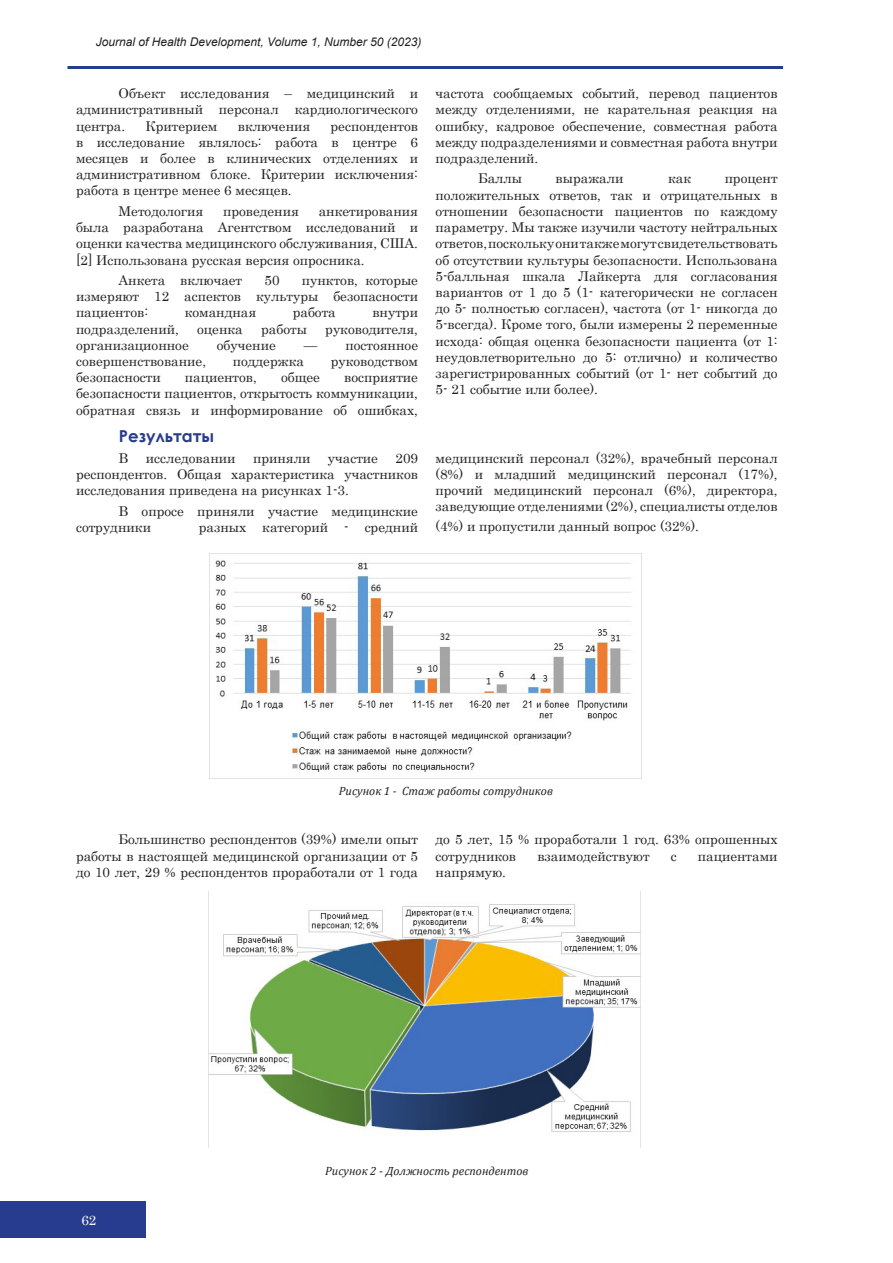
<style>
.page{position:relative;width:893px;height:1263px;background:#fff}
.page>*{position:absolute;margin:0;border:0;box-sizing:border-box;transform-origin:0 0}
.Литература{font:700 16.5px "Century Gothic";color:#273c8e}
.t1{font:13.5px/16.2px "Century";color:#231f20;text-align:justify}
.t2{font:13.5px "Century";color:#fff}
.t3{font:italic 12px "Arial";color:#231f20}
.Название_рисунка{font:italic 12px "Cambria";color:#231f20}
.СОДЕРЖАНИЕ{font:italic 12px "Cambria";color:#231f20}
</style>
<div class="page">
<div style="left:0;top:1202px;width:146px;height:36px;background:#273c8e"></div>
<hr style="left:68px;top:66px;width:715px;height:3px;background:#273c8e">
<img style="left:209px;top:554px;width:422px;height:224px">
<img style="left:208px;top:891px;width:432px;height:257px">
<p class="t3" style="left:96px;top:34px;width:327px">Journal of Health Development, Volume 1, Number 50 (2023)</p>
<p class="t1" style="left:76px;top:84px;width:344px;text-indent:43px">Объект исследования – медицинский и административный персонал кардиологического центра.</p>
<p class="t1" style="left:145px;top:116px;width:74px">Критерием</p>
<p class="t1" style="left:238px;top:116px;width:74px">включения</p>
<p class="t1" style="left:76px;top:116px;width:344px;text-indent:255px">респондентов в исследование являлось: работа в центре 6 месяцев и более в клинических отделениях и административном блоке. Критерии исключения: работа в центре менее 6 месяцев.</p>
<p class="t1" style="left:119px;top:202px;width:86px">Методология</p>
<p class="t1" style="left:223px;top:202px;width:77px">проведения</p>
<p class="t1" style="left:76px;top:202px;width:344px;text-indent:243px">анкетирования была разработана Агентством исследований и оценки качества медицинского обслуживания, США. [2] Использована русская версия опросника.</p>
<p class="t1" style="left:119px;top:271px;width:125px">Анкета включает</p>
<p class="t1" style="left:265px;top:271px;width:17px">50</p>
<p class="t1" style="left:76px;top:271px;width:344px;text-indent:226px">пунктов, которые измеряют 12 аспектов культуры безопасности пациентов:</p>
<p class="t1" style="left:185px;top:303px;width:73px">командная</p>
<p class="t1" style="left:293px;top:303px;width:45px">работа</p>
<p class="t1" style="left:372px;top:303px;width:47px">внутри</p>
<p class="t1" style="left:76px;top:319px;width:104px">подразделений,</p>
<p class="t1" style="left:197px;top:319px;width:47px">оценка</p>
<p class="t1" style="left:261px;top:319px;width:47px">работы</p>
<p class="t1" style="left:325px;top:319px;width:94px">руководителя,</p>
<p class="t1" style="left:76px;top:336px;width:114px">организационное</p>
<p class="t1" style="left:217px;top:336px;width:60px">обучение</p>
<p class="t1" style="left:304px;top:336px;width:116px">— постоянное</p>
<p class="t1" style="left:76px;top:352px;width:132px">совершенствование,</p>
<p class="t1" style="left:233px;top:352px;width:73px">поддержка</p>
<p class="t1" style="left:331px;top:352px;width:89px">руководством</p>
<p class="t1" style="left:76px;top:368px;width:86px">безопасности</p>
<p class="t1" style="left:185px;top:368px;width:74px">пациентов,</p>
<p class="t1" style="left:281px;top:368px;width:40px">общее</p>
<p class="t1" style="left:76px;top:368px;width:344px;text-indent:268px">восприятие безопасности пациентов, открытость коммуникации, обратная связь и информирование об ошибках,</p>
<p class="Литература" style="left:119px;top:424px;width:97px">Результаты</p>
<p class="t1" style="left:119px;top:448px;width:11px">В</p>
<p class="t1" style="left:146px;top:448px;width:91px">исследовании</p>
<p class="t1" style="left:253px;top:448px;width:59px">приняли</p>
<p class="t1" style="left:328px;top:448px;width:52px">участие</p>
<p class="t1" style="left:76px;top:448px;width:344px;text-indent:320px">209 респондентов. Общая характеристика участников исследования приведена на рисунках 1-3.</p>
<p class="t1" style="left:76px;top:501px;width:344px;text-indent:43px">В опросе приняли участие медицинские сотрудники</p>
<p class="t1" style="left:199px;top:518px;width:221px">разных категорий - средний</p>
<p class="t1" style="left:436px;top:84px;width:344px">частота сообщаемых событий, перевод пациентов между отделениями, не карательная реакция на ошибку, кадровое обеспечение, совместная работа между подразделениями и совместная работа внутри подразделений.</p>
<p class="t1" style="left:478px;top:169px;width:46px">Баллы</p>
<p class="t1" style="left:556px;top:169px;width:69px">выражали</p>
<p class="t1" style="left:668px;top:169px;width:25px">как</p>
<p class="t1" style="left:436px;top:169px;width:344px;text-indent:289px">процент положительных ответов, так и отрицательных в отношении безопасности пациентов по каждому параметру. Мы также изучили частоту нейтральных ответов, поскольку они также могут свидетельствовать об отсутствии культуры безопасности. Использована 5-балльная шкала Лайкерта для согласования вариантов от 1 до 5 (1- категорически не согласен до 5- полностью согласен), частота (от 1- никогда до 5-всегда). Кроме того, были измерены 2 переменные исхода: общая оценка безопасности пациента (от 1: неудовлетворительно до 5: отлично) и количество зарегистрированных событий (от 1- нет событий до 5- 21 событие или более).</p>
<p class="t1" style="left:436px;top:448px;width:344px">медицинский персонал (32%), врачебный персонал (8%) и младший медицинский персонал (17%), прочий медицинский персонал (6%), директора, заведующие отделениями (2%), специалисты отделов</p>
<p class="t1" style="left:436px;top:517px;width:265px">(4%) и пропустили данный вопрос (32%).</p>
<p class="Название_рисунка" style="left:339px;top:783px;width:215px">Рисунок 1 - Стаж работы сотрудников</p>
<p class="t1" style="left:76px;top:830px;width:344px;text-indent:43px">Большинство респондентов (39%) имели опыт работы в настоящей медицинской организации от 5 до 10 лет, 29 % респондентов проработали от 1 года</p>
<p class="t1" style="left:436px;top:830px;width:344px">до 5 лет, 15 % проработали 1 год. 63% опрошенных сотрудников</p>
<p class="t1" style="left:537px;top:846px;width:114px">взаимодействуют</p>
<p class="t1" style="left:671px;top:846px;width:7px">с</p>
<p class="t1" style="left:698px;top:846px;width:81px">пациентами</p>
<p class="t1" style="left:436px;top:863px;width:72px">напрямую.</p>
<p class="t2" style="left:81px;top:1209px;width:17px">62</p>
<p class="СОДЕРЖАНИЕ" style="left:325px;top:1162px;width:205px">Рисунок 2 - Должность респондентов</p>
</div>
